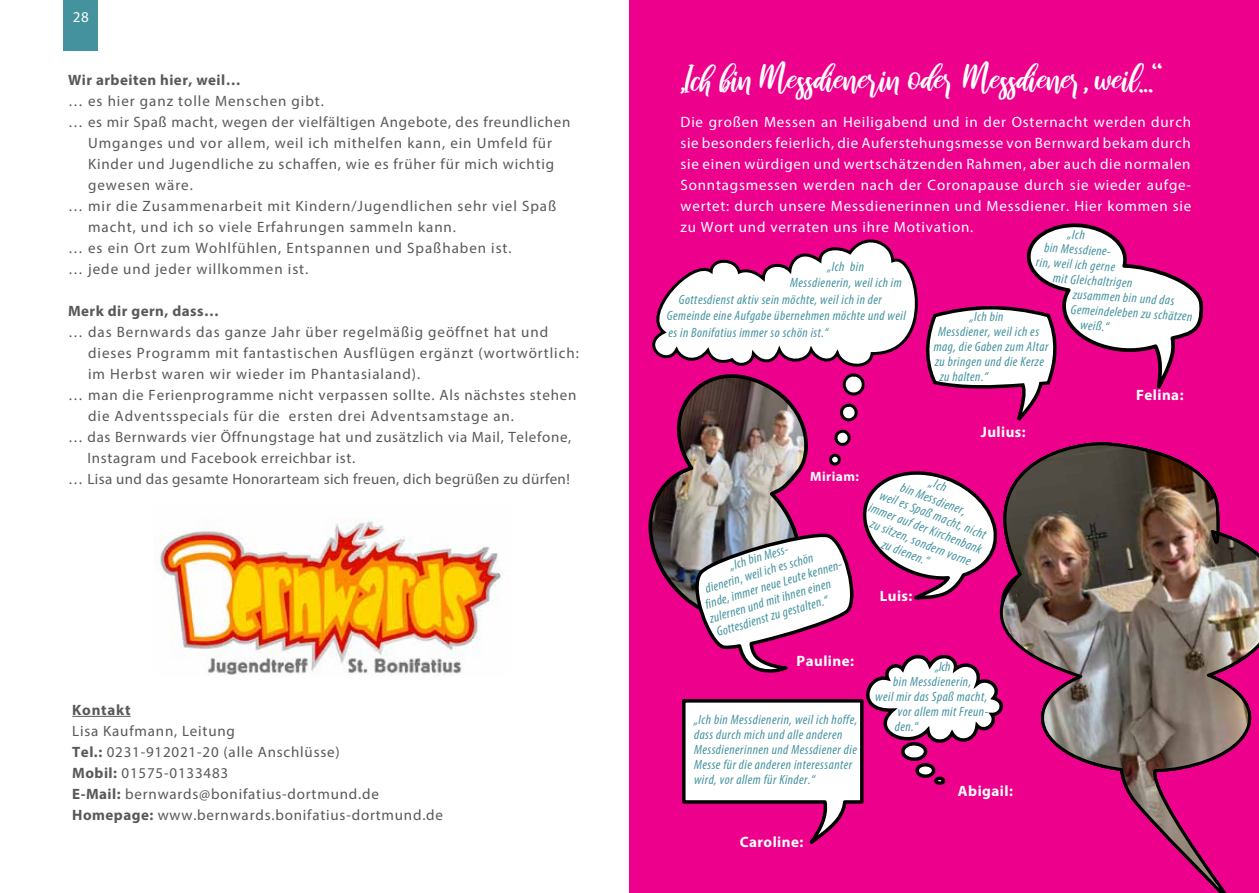
<style>
.page{position:relative;width:1259px;height:893px;background:#fff}
.page>*{position:absolute;margin:0;border:0;box-sizing:border-box;transform-origin:0 0}
.t1{font:36px "raustila";color:#fff}
.t2{font:15px/21px "Myriad Pro";letter-spacing:.065em;color:#58595b}
.t3{font:15px/21px "Myriad Pro";letter-spacing:.055em;color:#fff;text-align:justify}
.t4{font:15px "Myriad Pro";letter-spacing:.045em;color:#58595b}
.t5{font:15px "Myriad Pro";letter-spacing:.025em;color:#58595b}
.t6{font:700 15px "Myriad Pro";letter-spacing:.03em;color:#fff}
.t7{font:700 15px "Myriad Pro";letter-spacing:.03em;color:#58595b}
.t8{font:700 15px "Myriad Pro";letter-spacing:.05em;color:#58595b}
.t9{font:italic condensed 13.5px/15px "Myriad Pro";letter-spacing:.035em;color:#43929e}
.t10{font:700 13.5px "Myriad Pro";letter-spacing:.03em;color:#fff}
.s1{font-weight:700}
</style>
<div class="page">
<div style="left:64px;top:0;width:34px;height:51px;background:#43929e"></div>
<div style="left:629px;top:0;width:630px;height:893px;background:#ec008c"></div>
<img style="left:155px;top:519px;width:346px;height:156px">
<hr style="left:72px;top:716px;width:59px;height:1px;background:#58595b">
<svg style="left:652px;top:239px;width:266px;height:227px"></svg>
<svg style="left:925px;top:223px;width:278px;height:198px"></svg>
<img style="left:1006px;top:442px;width:253px;height:451px">
<img style="left:648px;top:368px;width:172px;height:228px">
<svg style="left:680px;top:467px;width:326px;height:375px"></svg>
<p class="t3" style="left:73px;top:6px;width:18px">28</p>
<p class="t7" style="left:68px;top:70px;width:174px">Wir arbeiten hier, weil…</p>
<p class="t2" style="left:68px;top:90px;width:257px">… es hier ganz tolle Menschen gibt.</p>
<p class="t4" style="left:68px;top:113px;width:504px">… es mir Spaß macht, wegen der vielfältigen Angebote, des freundlichen</p>
<p class="t2" style="left:88px;top:132px;width:465px">Umganges und vor allem, weil ich mithelfen kann, ein Umfeld für</p>
<p class="t2" style="left:88px;top:153px;width:467px">Kinder und Jugendliche zu schaffen, wie es früher für mich wichtig</p>
<p class="t2" style="left:88px;top:174px;width:106px">gewesen wäre.</p>
<p class="t2" style="left:68px;top:195px;width:490px">… mir die Zusammenarbeit mit Kindern/Jugendlichen sehr viel Spaß</p>
<p class="t2" style="left:88px;top:216px;width:369px">macht, und ich so viele Erfahrungen sammeln kann.</p>
<p class="t2" style="left:68px;top:237px;width:445px">… es ein Ort zum Wohlfühlen, Entspannen und Spaßhaben ist.</p>
<p class="t2" style="left:68px;top:258px;width:242px">… jede und jeder willkommen ist.</p>
<p class="t7" style="left:68px;top:301px;width:153px">Merk dir gern, dass…</p>
<p class="t2" style="left:68px;top:321px;width:482px">… das Bernwards das ganze Jahr über regelmäßig geöffnet hat und</p>
<p class="t2" style="left:88px;top:342px;width:492px">dieses Programm mit fantastischen Ausflügen ergänzt (wortwörtlich:</p>
<p class="t2" style="left:88px;top:363px;width:334px">im Herbst waren wir wieder im Phantasialand).</p>
<p class="t2" style="left:68px;top:384px;width:510px">… man die Ferienprogramme nicht verpassen sollte. Als nächstes stehen</p>
<p class="t2" style="left:88px;top:405px;width:427px">die Adventsspecials für die ersten drei Adventsamstage an.</p>
<p class="t4" style="left:68px;top:428px;width:505px">… das Bernwards vier Öffnungstage hat und zusätzlich via Mail, Telefone,</p>
<p class="t4" style="left:88px;top:449px;width:269px">Instagram und Facebook erreichbar ist.</p>
<p class="t5" style="left:68px;top:470px;width:503px">… Lisa und das gesamte Honorarteam sich freuen, dich begrüßen zu dürfen!</p>
<p class="t8" style="left:72px;top:700px;width:60px">Kontakt</p>
<p class="t2" style="left:72px;top:720px;width:372px">Lisa Kaufmann, Leitung<br><span class="s1">Tel.:</span> 0231-912021-20 (alle Anschlüsse)<br><span class="s1">Mobil:</span> 01575-0133483<br><span class="s1">E-Mail:</span> bernwards@bonifatius-dortmund.de <span class="s1">Homepage:</span> www.bernwards.bonifatius-dortmund.de</p>
<h1 class="t1" style="left:680px;top:59px;width:483px">„Ich bin Messdienerin oder Messdiener, weil…“</h1>
<p class="t3" style="left:680px;top:111px;width:512px">Die großen Messen an Heiligabend und in der Osternacht werden durch sie besonders feierlich, die Auferstehungsmesse von Bernward bekam durch sie einen würdigen und wertschätzenden Rahmen, aber auch die normalen Sonntagsmessen werden nach der Coronapause durch sie wieder aufge&shy;wertet: durch unsere Messdienerinnen und Messdiener. Hier kommen sie zu Wort und verraten uns ihre Motivation.</p>
<p class="t9" style="left:1068px;top:226px;width:19px;rotate:3deg">„Ich</p>
<p class="t9" style="left:1044px;top:240px;width:71px;rotate:3deg">bin Messdiene-</p>
<p class="t9" style="left:1036px;top:255px;width:81px;rotate:3deg">rin, weil ich gerne</p>
<p class="t9" style="left:1053px;top:271px;width:81px;rotate:3deg">mit Gleichaltrigen</p>
<p class="t9" style="left:1073px;top:287px;width:103px;rotate:3deg">zusammen bin und das</p>
<p class="t9" style="left:1071px;top:302px;width:123px;rotate:3deg">Gemeindeleben zu schätzen</p>
<p class="t9" style="left:1080px;top:317px;width:30px;rotate:3deg">weiß.“</p>
<p class="t9" style="left:827px;top:258px;width:38px">„Ich bin</p>
<p class="t9" style="left:790px;top:275px;width:113px">Messdienerin, weil ich im</p>
<p class="t9" style="left:679px;top:291px;width:204px">Gottesdienst aktiv sein möchte, weil ich in der</p>
<p class="t9" style="left:667px;top:308px;width:240px">Gemeinde eine Aufgabe übernehmen möchte und weil</p>
<p class="t9" style="left:668px;top:324px;width:162px">es in Bonifatius immer so schön ist.“</p>
<p class="t9" style="left:969px;top:309px;width:35px">„Ich bin</p>
<p class="t9" style="left:938px;top:324px;width:102px">Messdiener, weil ich es</p>
<p class="t9" style="left:933px;top:339px;width:116px">mag, die Gaben zum Altar</p>
<p class="t9" style="left:935px;top:354px;width:110px">zu bringen und die Kerze</p>
<p class="t9" style="left:939px;top:369px;width:50px">zu halten.“</p>
<p class="t6" style="left:980px;top:423px;width:47px">Julius:</p>
<p class="t10" style="left:810px;top:468px;width:50px">Miriam:</p>
<p class="t9" style="left:728px;top:558px;width:65px;rotate:-16deg">„Ich bin Mess-</p>
<p class="t9" style="left:703px;top:581px;width:114px;rotate:-16deg">dienerin, weil ich es schön</p>
<p class="t9" style="left:703px;top:596px;width:147px;rotate:-16deg">finde, immer neue Leute kennen-</p>
<p class="t9" style="left:707px;top:611px;width:127px;rotate:-16deg">zulernen und mit ihnen einen</p>
<p class="t9" style="left:714px;top:624px;width:117px;rotate:-16deg">Gottesdienst zu gestalten.“</p>
<p class="t6" style="left:796px;top:651px;width:59px">Pauline:</p>
<p class="t9" style="left:694px;top:712px;width:165px">„Ich bin Messdienerin, weil ich hoffe, dass durch mich und alle anderen Messdienerinnen und Messdiener die Messe für die anderen interessanter wird, vor allem für Kinder.“</p>
<p class="t9" style="left:933px;top:474px;width:19px;rotate:21deg">„Ich</p>
<p class="t9" style="left:904px;top:479px;width:71px;rotate:21deg">bin Messdiener,</p>
<p class="t9" style="left:883px;top:487px;width:115px;rotate:21deg">weil es Spaß macht, nicht</p>
<p class="t9" style="left:872px;top:499px;width:122px;rotate:21deg">immer auf der Kirchenbank</p>
<p class="t9" style="left:873px;top:516px;width:108px;rotate:21deg">zu sitzen, sondern vorne</p>
<p class="t9" style="left:885px;top:536px;width:51px;rotate:21deg">zu dienen.“</p>
<p class="t6" style="left:879px;top:586px;width:34px">Luis:</p>
<p class="t9" style="left:935px;top:659px;width:16px">„Ich</p>
<p class="t9" style="left:893px;top:674px;width:80px">bin Messdienerin,</p>
<p class="t9" style="left:875px;top:689px;width:113px">weil mir das Spaß macht,</p>
<p class="t9" style="left:898px;top:704px;width:92px">vor allem mit Freun-</p>
<p class="t9" style="left:895px;top:719px;width:25px">den.“</p>
<p class="t6" style="left:958px;top:781px;width:56px">Abigail:</p>
<p class="t6" style="left:739px;top:832px;width:65px">Caroline:</p>
<p class="t6" style="left:1136px;top:385px;width:49px">Felina:</p>
</div>
